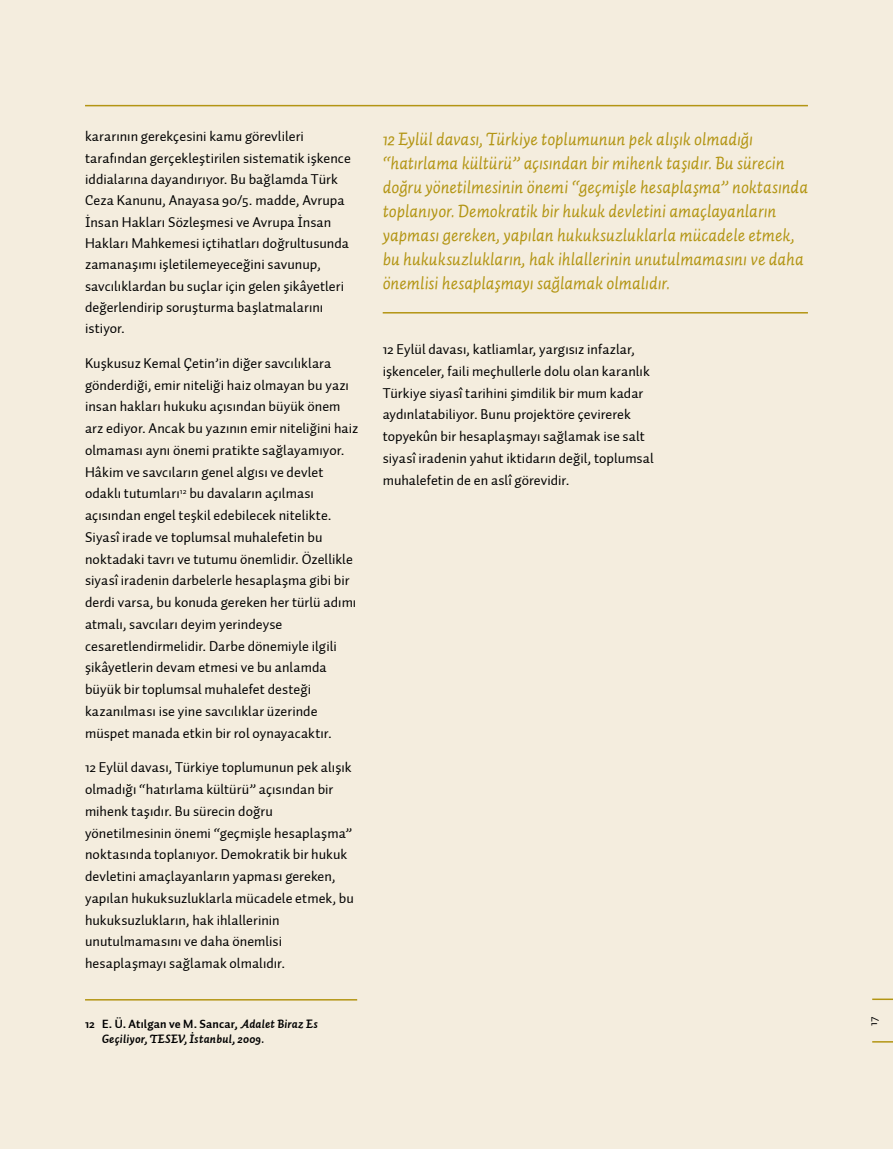
<style>
.page{position:relative;width:893px;height:1149px;background:#fff}
.page>*{position:absolute;margin:0;border:0;box-sizing:border-box;transform-origin:0 0}
.t1{font:italic 18px/24px "Auto 2 TR Regular";color:#b39513}
.t2{font:14.25px/21.8px "Auto 2 TR Regular";letter-spacing:.005em;color:#000}
.t3{font:italic 12px/15px "Auto 2 TR Bold";letter-spacing:.02em;color:#000}
.t4{font:12px "Auto 2 TR Regular";color:#000}
.s1{font-style:normal}
</style>
<div class="page">
<div style="left:0;top:0;width:893px;height:1148px;background:#f4edde"></div>
<hr style="left:85px;top:998px;width:272px;height:2px;background:#b39513">
<hr style="left:383px;top:312px;width:425px;height:1px;background:#b39513">
<hr style="left:872px;top:1040px;width:21px;height:2px;background:#b39513">
<svg style="left:872px;top:998px;width:21px;height:1px"></svg>
<hr style="left:85px;top:105px;width:723px;height:1px;background:#b39513">
<p class="t2" style="left:85px;top:126px;width:267px;line-height:21.3px">kararının gerekçesini kamu görevlileri tarafından gerçekleştirilen sistematik işkence iddialarına dayandırıyor. Bu bağlamda Türk Ceza Kanunu, Anayasa 90/5. madde, Avrupa İnsan Hakları Sözleşmesi ve Avrupa İnsan Hakları Mahkemesi içtihatları doğrultusunda zamanaşımı işletilemeyeceğini savunup, savcılıklardan bu suçlar için gelen şikâyetleri değerlendirip soruşturma başlatmalarını istiyor.</p>
<p class="t2" style="left:85px;top:352px;width:275px">Kuşkusuz Kemal Çetin’in diğer savcılıklara gönderdiği, emir niteliği haiz olmayan bu yazı insan hakları hukuku açısından büyük önem arz ediyor. Ancak bu yazının emir niteliğini haiz olmaması aynı önemi pratikte sağlayamıyor.<br>Hâkim ve savcıların genel algısı ve devlet odaklı tutumları<sup>12</sup> bu davaların açılması açısından engel teşkil edebilecek nitelikte.<br>Siyasî irade ve toplumsal muhalefetin bu noktadaki tavrı ve tutumu önemlidir. Özellikle siyasî iradenin darbelerle hesaplaşma gibi bir derdi varsa, bu konuda gereken her türlü adımı atmalı, savcıları deyim yerindeyse cesaretlendirmelidir. Darbe dönemiyle ilgili şikâyetlerin devam etmesi ve bu anlamda büyük bir toplumsal muhalefet desteği kazanılması ise yine savcılıklar üzerinde müspet manada etkin bir rol oynayacaktır.</p>
<p class="t2" style="left:85px;top:756px;width:270px">12 Eylül davası, Türkiye toplumunun pek alışık olmadığı “hatırlama kültürü” açısından bir mihenk taşıdır. Bu sürecin doğru yönetilmesinin önemi “geçmişle hesaplaşma” noktasında toplanıyor. Demokratik bir hukuk devletini amaçlayanların yapması gereken, yapılan hukuksuzluklarla mücadele etmek, bu hukuksuzlukların, hak ihlallerinin unutulmamasını ve daha önemlisi hesaplaşmayı sağlamak olmalıdır.</p>
<p class="t3" style="left:102px;top:1015px;width:217px;text-indent:-17px"><span class="s1">12 E. Ü. Atılgan ve M. Sancar,</span> Adalet Biraz Es<br>Geçiliyor, TESEV, İstanbul, 2009.</p>
<p class="t1" style="left:383px;top:127px;width:427px">12 Eylül davası, Türkiye toplumunun pek alışık olmadığı “hatırlama kültürü” açısından bir mihenk taşıdır. Bu sürecin doğru yönetilmesinin önemi “geçmişle hesaplaşma” noktasında toplanıyor. Demokratik bir hukuk devletini amaçlayanların yapması gereken, yapılan hukuksuzluklarla mücadele etmek, bu hukuksuzlukların, hak ihlallerinin unutulmamasını ve daha önemlisi hesaplaşmayı sağlamak olmalıdır.</p>
<p class="t2" style="left:383px;top:338px;width:273px">12 Eylül davası, katliamlar, yargısız infazlar, işkenceler, faili meçhullerle dolu olan karanlık Türkiye siyasî tarihini şimdilik bir mum kadar aydınlatabiliyor. Bunu projektöre çevirerek topyekûn bir hesaplaşmayı sağlamak ise salt siyasî iradenin yahut iktidarın değil, toplumsal muhalefetin de en aslî görevidir.</p>
<p class="t4" style="left:866px;top:1025px;width:11px;rotate:-90deg">17</p>
</div>
